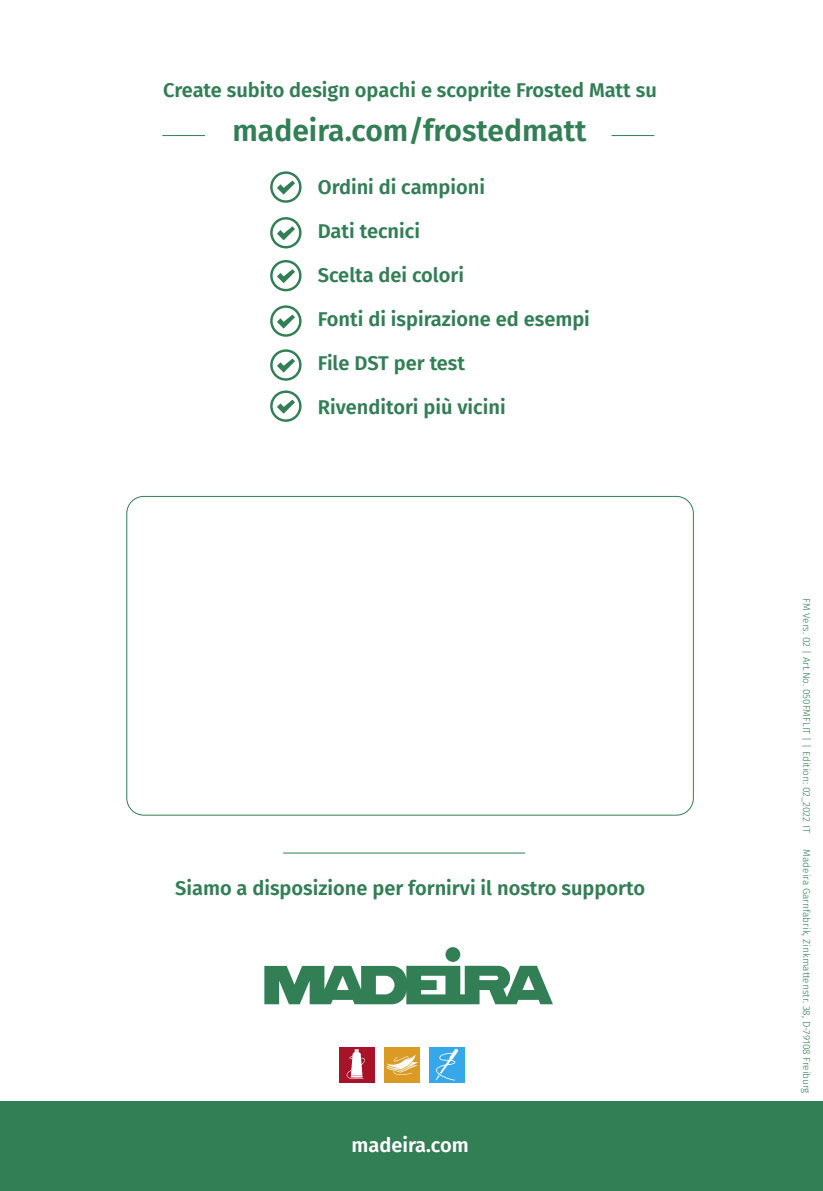
<style>
.page{position:relative;width:823px;height:1191px;background:#fff}
.page>*{position:absolute;margin:0;border:0;box-sizing:border-box;transform-origin:0 0}
.t1{font:600 30px "Fira Sans";color:#327e55}
.t2{font:600 20px "Fira Sans";color:#327e55}
.t3{font:600 20px "Fira Sans";color:#fff}
.t4{font:300 10px "Fira Sans";color:#327e55}
</style>
<div class="page">
<div style="left:0;top:1101px;width:822px;height:90px;background:#327e55"></div>
<svg style="left:264px;top:965px;width:288px;height:39px"></svg>
<div style="left:445px;top:947px;width:15px;height:15px;background:#327e55;border-radius:50%"></div>
<div style="left:384px;top:1047px;width:35px;height:35px;background:#da9a23"></div>
<svg style="left:386px;top:1054px;width:32px;height:21px"></svg>
<div style="left:339px;top:1047px;width:36px;height:35px;background:#a9132a"></div>
<div style="left:429px;top:1047px;width:35px;height:35px;background:#36a7e9"></div>
<svg style="left:435px;top:1048px;width:23px;height:32px"></svg>
<svg style="left:346px;top:1049px;width:19px;height:30px"></svg>
<svg style="left:270px;top:171px;width:32px;height:32px"></svg>
<svg style="left:270px;top:217px;width:32px;height:31px"></svg>
<svg style="left:270px;top:260px;width:32px;height:31px"></svg>
<svg style="left:270px;top:305px;width:32px;height:32px"></svg>
<svg style="left:270px;top:349px;width:32px;height:32px"></svg>
<svg style="left:270px;top:390px;width:32px;height:32px"></svg>
<hr style="left:162px;top:135px;width:43px;height:1px;background:#327e55">
<hr style="left:611px;top:135px;width:43px;height:1px;background:#327e55">
<hr style="left:283px;top:852px;width:242px;height:1px;background:#327e55">
<p class="t2" style="left:163px;top:74px;width:494px">Create subito design opachi e scoprite Frosted Matt su</p>
<h1 class="t1" style="left:232px;top:106px;width:355px">madeira.com/frostedmatt</h1>
<p class="t2" style="left:317px;top:170px;width:169px">Ordini di campioni</p>
<p class="t2" style="left:317px;top:214px;width:104px">Dati tecnici</p>
<p class="t2" style="left:317px;top:258px;width:148px">Scelta dei colori</p>
<p class="t2" style="left:317px;top:302px;width:273px">Fonti di ispirazione ed esempi</p>
<p class="t2" style="left:317px;top:346px;width:149px">File DST per test</p>
<p class="t2" style="left:317px;top:390px;width:189px">Rivenditori più vicini</p>
<p class="t2" style="left:175px;top:871px;width:471px">Siamo a disposizione per fornirvi il nostro supporto</p>
<p class="t3" style="left:351px;top:1128px;width:119px">madeira.com</p>
<p class="t4" style="left:813px;top:598px;width:236px;rotate:90deg">FM Vers. 02 | Art.No. 050FMFLIT | | Edition: 02_2022 IT</p>
<p class="t4" style="left:813px;top:849px;width:246px;rotate:90deg">Madeira Garnfabrik, Zinkmattenstr. 38, D-79108 Freiburg</p>
</div>
